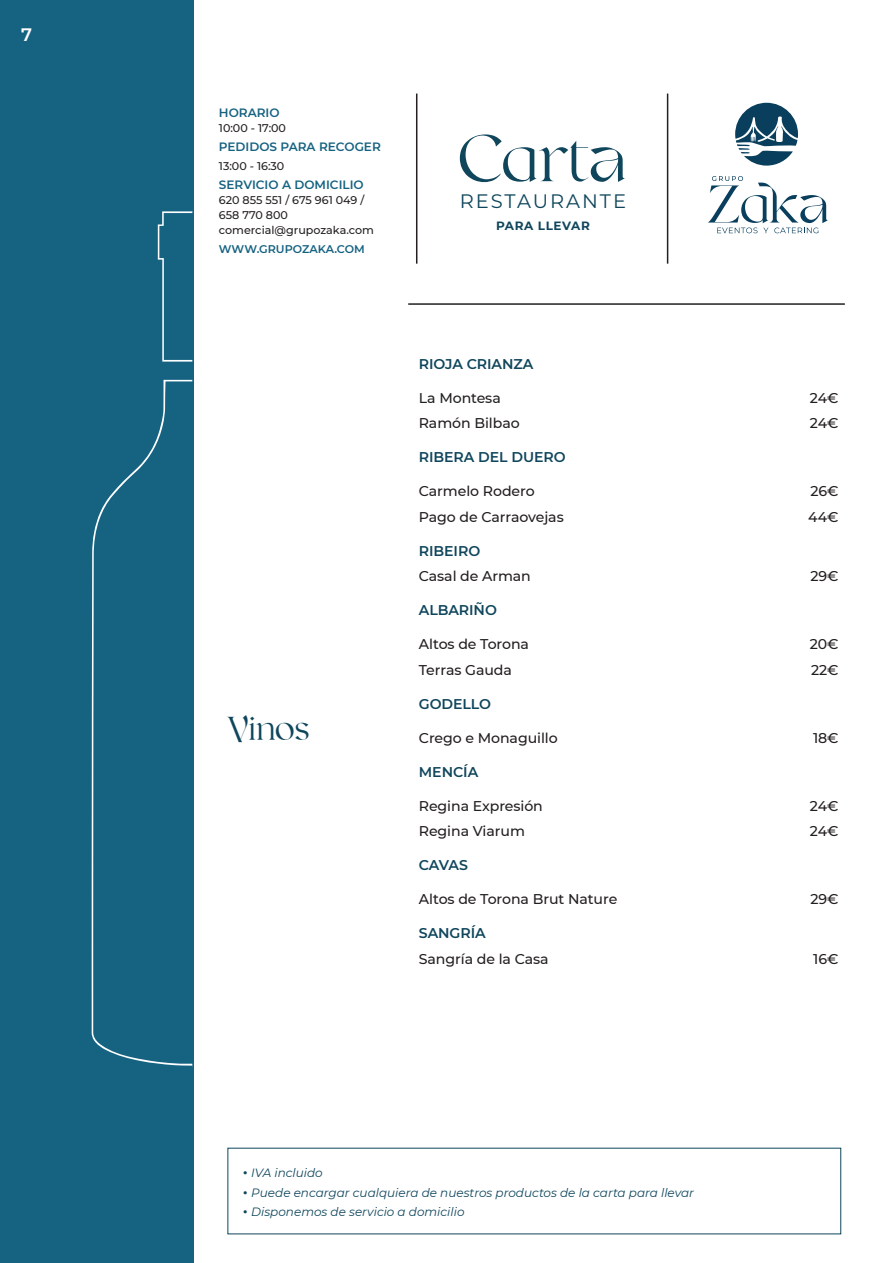
<style>
.page{position:relative;width:893px;height:1263px;background:#fff}
.page>*{position:absolute;margin:0;border:0;box-sizing:border-box;transform-origin:0 0}
.t1{font:66px "Valky";color:#0f465c}
.t2{font:33px "Valky";color:#0f465c}
.t3{font:19.5px "Montserrat";letter-spacing:.1em;color:#0f465c}
.t4{font:600 18px "Montserrat";color:#fff}
.t5{font:500 14.1px/25.5px "Montserrat";letter-spacing:-.005em;color:#231f20}
.t6{font:600 14.1px "Montserrat";letter-spacing:-.005em;color:#0f465c}
.t7{font:600 12.15px "Montserrat";color:#156281}
.t8{font:italic 12px "Montserrat";color:#0f465c}
.t9{font:700 12px "Montserrat";letter-spacing:.05em;color:#0f465c}
.t10{font:500 11.1px/14.9px "Montserrat";color:#231f20}
.t11{font:600 11.1px "Montserrat";color:#156281}
.s1{font-weight:600;color:#0f465c}
.s2{font-family:"Gotham";font-style:normal}
</style>
<div class="page">
<div style="left:0;top:0;width:193px;height:1263px;background:#156281"></div>
<svg style="left:735px;top:103px;width:63px;height:63px"></svg>
<svg style="left:708px;top:176px;width:120px;height:57px"></svg>
<hr style="left:408px;top:303px;width:437px;height:2px;background:#231f20">
<hr style="left:416px;top:94px;width:1px;height:170px;background:#231f20">
<hr style="left:667px;top:94px;width:1px;height:170px;background:#231f20">
<svg style="left:92px;top:211px;width:100px;height:855px"></svg>
<p class="t4" style="left:21px;top:21px;width:12px">7</p>
<p class="t7" style="left:219px;top:104px;width:62px">HORARIO</p>
<p class="t10" style="left:219px;top:120px;width:69px">10:00 - 17:00</p>
<p class="t7" style="left:219px;top:138px;width:164px">PEDIDOS PARA RECOGER</p>
<p class="t10" style="left:219px;top:158px;width:67px">13:00 - 16:30</p>
<p class="t7" style="left:219px;top:176px;width:146px">SERVICIO A DOMICILIO</p>
<p class="t10" style="left:219px;top:192px;width:157px">620 855 551 / 675 961 049 /<br>658 770 800 comercial@grupozaka.com</p>
<p class="t11" style="left:219px;top:241px;width:148px">WWW.GRUPOZAKA.COM</p>
<h1 class="t1" style="left:458px;top:122px;width:170px">Carta</h1>
<h3 class="t3" style="left:460px;top:188px;width:168px">RESTAURANTE</h3>
<p class="t9" style="left:496px;top:217px;width:95px">PARA LLEVAR</p>
<p class="t2" style="left:227px;top:710px;width:83px">Vinos</p>
<p class="t6" style="left:419px;top:353px;width:116px">RIOJA CRIANZA</p>
<p class="t5" style="left:419px;top:384px;width:83px">La Montesa</p>
<p class="t5" style="left:810px;top:384px;width:30px">24€</p>
<p class="t5" style="left:419px;top:410px;width:102px">Ramón Bilbao</p>
<p class="t5" style="left:810px;top:410px;width:30px">24€</p>
<p class="t6" style="left:419px;top:447px;width:148px">RIBERA DEL DUERO</p>
<p class="t5" style="left:419px;top:478px;width:117px">Carmelo Rodero</p>
<p class="t5" style="left:810px;top:478px;width:30px">26€</p>
<p class="t5" style="left:419px;top:503px;width:146px">Pago de Carraovejas</p>
<p class="t5" style="left:808px;top:503px;width:32px">44€</p>
<p class="t5" style="left:419px;top:537px;width:114px"><span class="s1">RIBEIRO<br></span>Casal de Arman</p>
<p class="t5" style="left:810px;top:563px;width:30px">29€</p>
<p class="t6" style="left:419px;top:600px;width:80px">ALBARIÑO</p>
<p class="t5" style="left:419px;top:631px;width:112px">Altos de Torona</p>
<p class="t5" style="left:810px;top:631px;width:30px">20€</p>
<p class="t5" style="left:419px;top:656px;width:95px">Terras Gauda</p>
<p class="t5" style="left:811px;top:656px;width:29px">22€</p>
<p class="t6" style="left:419px;top:693px;width:74px">GODELLO</p>
<p class="t5" style="left:419px;top:724px;width:140px">Crego e Monaguillo</p>
<p class="t5" style="left:813px;top:724px;width:27px">18€</p>
<p class="t6" style="left:419px;top:761px;width:61px">MENCÍA</p>
<p class="t5" style="left:419px;top:792px;width:126px">Regina Expresión</p>
<p class="t5" style="left:810px;top:792px;width:30px">24€</p>
<p class="t5" style="left:419px;top:818px;width:108px">Regina Viarum</p>
<p class="t5" style="left:810px;top:818px;width:30px">24€</p>
<p class="t6" style="left:419px;top:855px;width:51px">CAVAS</p>
<p class="t5" style="left:419px;top:886px;width:200px">Altos de Torona Brut Nature</p>
<p class="t5" style="left:810px;top:886px;width:30px">29€</p>
<p class="t5" style="left:419px;top:920px;width:131px"><span class="s1">SANGRÍA<br></span>Sangría de la Casa</p>
<p class="t5" style="left:813px;top:945px;width:27px">16€</p>
<p class="t8" style="left:242px;top:1165px;width:82px"><span class="s2">•</span> IVA incluido</p>
<p class="t8" style="left:242px;top:1184px;width:453px"><span class="s2">•</span> Puede encargar cualquiera de nuestros productos de la carta para llevar</p>
<p class="t8" style="left:242px;top:1204px;width:224px"><span class="s2">•</span> Disponemos de servicio a domicilio</p>
</div>
